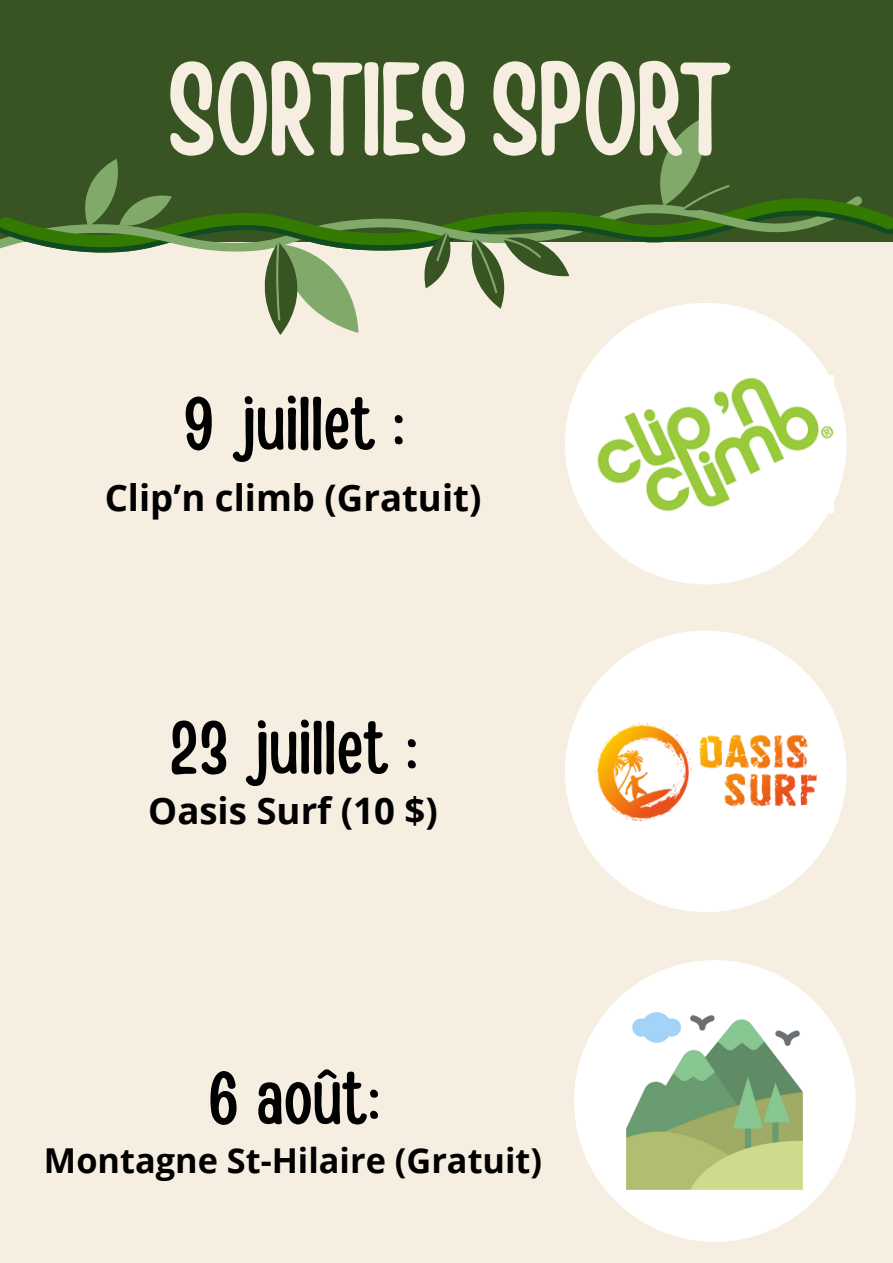
<style>
.page{position:relative;width:893px;height:1263px;background:#f7eee2}
.page>*{position:absolute;margin:0;border:0;box-sizing:border-box;transform-origin:0 0}
.t1{font:130.5px "Handy Casual Condensed";letter-spacing:-.025em;color:#f7eee2}
.t2{font:75px "Handy Casual Condensed";color:#000}
.t3{font:700 36.53px "Open Sans";color:#000}
.t4{font:700 34.28px "Open Sans";color:#000}
</style>
<div class="page">
<div style="left:0;top:0;width:893px;height:242px;background:#375422"></div>
<svg style="left:0;top:117px;width:893px;height:218px"></svg>
<div style="left:565px;top:303px;width:281px;height:281px;background:#fff;border-radius:50%"></div>
<div style="left:565px;top:630px;width:281px;height:282px;background:#fff;border-radius:50%"></div>
<div style="left:574px;top:960px;width:281px;height:282px;background:#fff;border-radius:50%"></div>
<img style="left:626px;top:1012px;width:177px;height:178px">
<img style="left:595px;top:723px;width:222px;height:98px">
<img style="left:597px;top:375px;width:237px;height:137px">
<p class="t1" style="left:168px;top:24px;width:565px">SORTIES SPORT</p>
<p class="t2" style="left:183px;top:375px;width:222px">9 juillet :</p>
<p class="t3" style="left:105px;top:472px;width:378px">Clip’n climb (Gratuit)</p>
<p class="t2" style="left:169px;top:699px;width:248px">23 juillet :</p>
<p class="t3" style="left:148px;top:785px;width:291px">Oasis Surf (10 $)</p>
<p class="t2" style="left:207px;top:1049px;width:173px">6 août:</p>
<p class="t4" style="left:44px;top:1136px;width:499px">Montagne St-Hilaire (Gratuit)</p>
</div>
